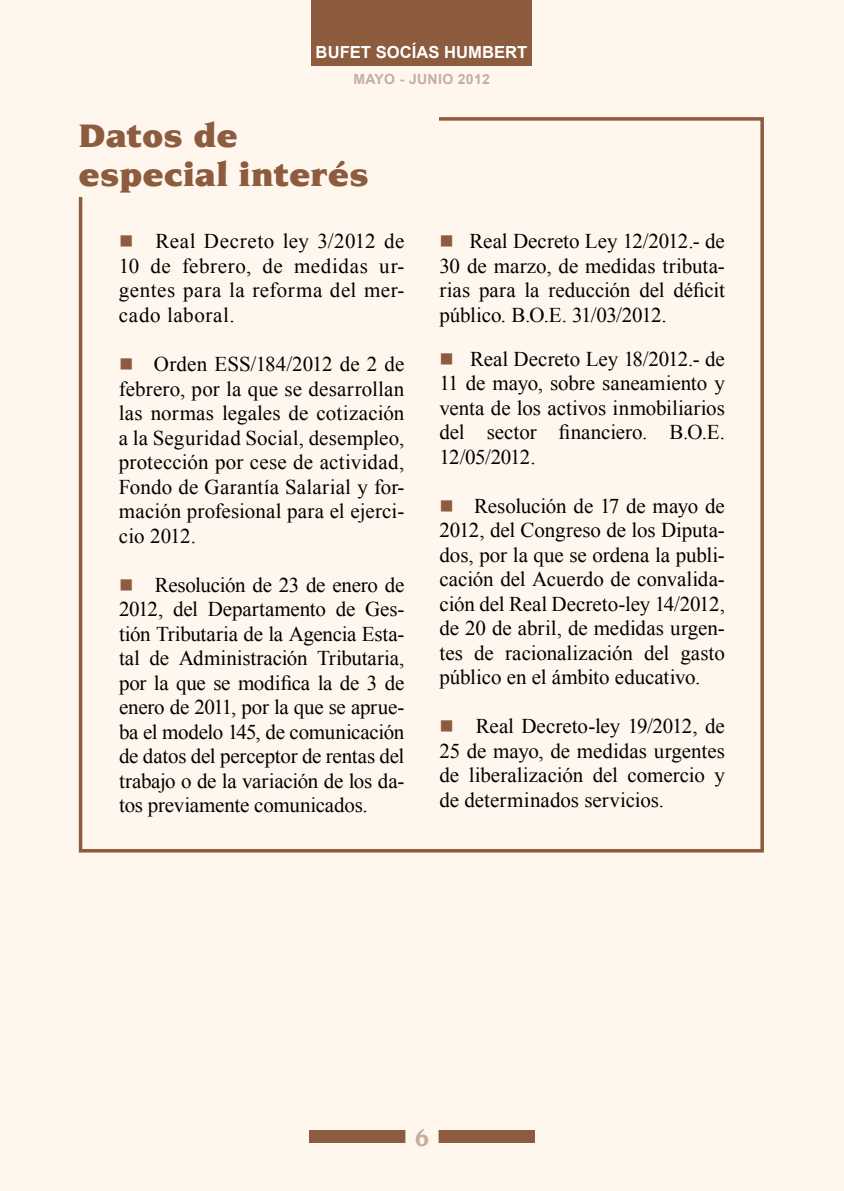
<style>
.page{position:relative;width:844px;height:1191px;background:#fff}
.page>*{position:absolute;margin:0;border:0;box-sizing:border-box;transform-origin:0 0}
.t1{font:900 35px/38.5px "Novarese";color:#8d5b3e}
.t2{font:700 26.25px "Novarese";color:#c6ad9e}
.t3{font:21px/24.5px "Times New Roman";color:#000;text-align:justify}
.t4{font:700 16.62px "Arial";color:#fff}
.t5{font:700 14px "Arial";letter-spacing:.025em;color:#c6ad9e}
.s1{color:#8d5b3e}
</style>
<div class="page">
<div style="left:0;top:0;width:843px;height:1191px;background:#fff7ee"></div>
<div style="left:311px;top:0;width:220px;height:65px;background:#8d5b3e"></div>
<div style="left:309px;top:1129px;width:225px;height:13px;background:#8d5b3e"></div>
<div style="left:405px;top:1125px;width:33px;height:36px;background:#fff7ee"></div>
<div style="left:79px;top:117px;width:684px;height:735px;border:4px solid #8d5b3e"></div>
<div style="left:74px;top:102px;width:364px;height:95px;background:#fff7ee"></div>
<p class="t4" style="left:315px;top:41px;width:213px">BUFET SOCÍAS HUMBERT</p>
<p class="t5" style="left:353px;top:70px;width:138px">MAYO - JUNIO 2012</p>
<h1 class="t1" style="left:78px;top:116px;width:292px">Datos de especial interés</h1>
<p class="t3" style="left:119px;top:229px;width:287px"><span class="s1">■</span> Real Decreto ley 3/2012 de 10 de febrero, de medidas ur&shy;gentes para la reforma del mer&shy;cado laboral.</p>
<p class="t3" style="left:119px;top:351px;width:287px"><span class="s1">■</span> Orden ESS/184/2012 de 2 de febrero, por la que se desarrollan las normas legales de cotización a la Seguridad Social, desempleo, protección por cese de actividad, Fondo de Garantía Salarial y for&shy;mación profesional para el ejerci&shy;cio 2012.</p>
<p class="t3" style="left:119px;top:572px;width:287px"><span class="s1">■</span> Resolución de 23 de enero de 2012, del Departamento de Ges&shy;tión Tributaria de la Agencia Esta&shy;tal de Administración Tributaria, por la que se modifica la de 3 de enero de 2011, por la que se aprue&shy;ba el modelo 145, de comunicación de datos del perceptor de rentas del trabajo o de la variación de los da&shy;tos previamente comunicados.</p>
<p class="t3" style="left:439px;top:229px;width:287px"><span class="s1">■</span> Real Decreto Ley 12/2012.- de 30 de marzo, de medidas tributa&shy;rias para la reducción del déficit público. B.O.E. 31/03/2012.</p>
<p class="t3" style="left:439px;top:346px;width:287px"><span class="s1">■</span> Real Decreto Ley 18/2012.- de 11 de mayo, sobre saneamiento y venta de los activos inmobiliarios del sector financiero. B.O.E.<br>12/05/2012.</p>
<p class="t3" style="left:439px;top:493px;width:287px"><span class="s1">■</span> Resolución de 17 de mayo de 2012, del Congreso de los Diputa&shy;dos, por la que se ordena la publi&shy;cación del Acuerdo de convalida&shy;ción del Real Decreto-ley 14/2012, de 20 de abril, de medidas urgen&shy;tes de racionalización del gasto público en el ámbito educativo.</p>
<p class="t3" style="left:439px;top:714px;width:287px"><span class="s1">■</span> Real Decreto-ley 19/2012, de 25 de mayo, de medidas urgentes de liberalización del comercio y de determinados servicios.</p>
<p class="t2" style="left:414px;top:1123px;width:16px">6</p>
</div>
